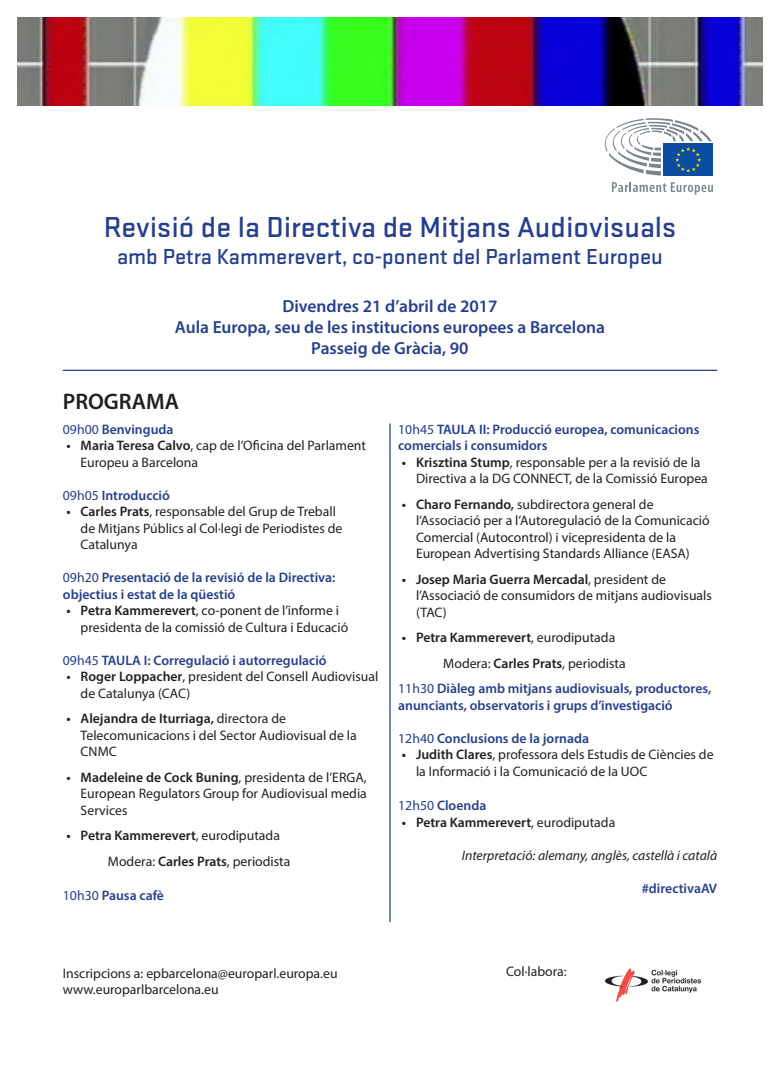
<style>
.page{position:relative;width:780px;height:1088px;background:#fff}
.page>*{position:absolute;margin:0;border:0;box-sizing:border-box;transform-origin:0 0}
.t1{font:500 30px "Stratum 1";color:#253f8e}
.t2{font:500 22.5px "Stratum 1";color:#253f8e}
.t3{font:600 22.5px "Myriad Pro";color:#231f20}
.t4{font:600 17.5px "Myriad Pro";color:#253f8e}
.t5{font:13.75px/16.5px "Myriad Pro";color:#231f20}
.t6{font:600 13.75px/16.5px "Myriad Pro";color:#253f8e}
.t7{font:600 13.75px "Myriad Pro";color:#231f20}
.t8{font:italic 13.75px "Myriad Pro";color:#231f20}
.s1{font-weight:400}
.s2{font-weight:600}
</style>
<div class="page">
<img style="left:18px;top:18px;width:744px;height:87px">
<hr style="left:63px;top:370px;width:654px;height:1px;background:#253f8e">
<hr style="left:389px;top:423px;width:1px;height:499px;background:#253f8e">
<img style="left:605px;top:968px;width:96px;height:34px">
<svg style="left:612px;top:182px;width:101px;height:13px"></svg>
<div style="left:663px;top:144px;width:50px;height:32px;background:#0d4da1"></div>
<svg style="left:604px;top:118px;width:107px;height:58px"></svg>
<p class="t1" style="left:104px;top:207px;width:574px">Revisió de la Directiva de Mitjans Audiovisuals</p>
<p class="t2" style="left:117px;top:241px;width:547px">amb Petra Kammerevert, co-ponent del Parlament Europeu</p>
<p class="t4" style="left:282px;top:295px;width:216px">Divendres 21 d’abril de 2017</p>
<p class="t4" style="left:175px;top:316px;width:432px">Aula Europa, seu de les institucions europees a Barcelona</p>
<p class="t4" style="left:311px;top:337px;width:159px">Passeig de Gràcia, 90</p>
<p class="t3" style="left:63px;top:387px;width:118px">PROGRAMA</p>
<p class="t6" style="left:63px;top:421px;width:112px"><span class="s1">09h00</span> Benvinguda</p>
<p class="t5" style="left:81px;top:437px;width:287px;text-indent:-14px"><span class="s2">• Maria Teresa Calvo</span>, cap de l’Oficina del Parlament<br>Europeu a Barcelona</p>
<p class="t6" style="left:63px;top:487px;width:108px"><span class="s1">09h05</span> Introducció</p>
<p class="t5" style="left:81px;top:503px;width:263px;text-indent:-14px"><span class="s2">• Carles Prats</span>, responsable del Grup de Treball de Mitjans Públics al Col·legi de Periodistes de<br>Catalunya</p>
<p class="t6" style="left:63px;top:569px;width:274px"><span class="s1">09h20</span> Presentació de la revisió de la Directiva:</p>
<p class="t6" style="left:63px;top:586px;width:174px">objectius i estat de la qüestió</p>
<p class="t5" style="left:81px;top:602px;width:269px;text-indent:-14px"><span class="s2">• Petra Kammerevert</span>, co-ponent de l’informe i presidenta de la comissió de Cultura i Educació</p>
<p class="t6" style="left:63px;top:652px;width:265px"><span class="s1">09h45</span> TAULA I: Corregulació i autorregulació</p>
<p class="t5" style="left:81px;top:668px;width:299px;text-indent:-14px"><span class="s2">• Roger Loppacher</span>, president del Consell Audiovisual de Catalunya (CAC)</p>
<p class="t5" style="left:81px;top:710px;width:277px;text-indent:-14px"><span class="s2">• Alejandra de Iturriaga,</span> directora de<br>Telecomunicacions i del Sector Audiovisual de la<br>CNMC</p>
<p class="t5" style="left:81px;top:769px;width:288px;text-align:justify;text-indent:-14px"><span class="s2">• Madeleine de Cock Buning</span>, presidenta de l’ERGA, European Regulators Group for Audiovisual media Services</p>
<p class="t7" style="left:66px;top:827px;width:215px">• Petra Kammerevert<span class="s1">, eurodiputada</span></p>
<p class="t5" style="left:108px;top:853px;width:184px">Modera: <span class="s2">Carles Prats</span>, periodista</p>
<p class="t6" style="left:63px;top:887px;width:103px"><span class="s1">10h30</span> Pausa cafè</p>
<p class="t6" style="left:398px;top:421px;width:302px"><span class="s1">10h45</span> TAULA II: Producció europea, comunicacions comercials i consumidors</p>
<p class="t5" style="left:416px;top:454px;width:293px;text-indent:-14px"><span class="s2">• Krisztina Stump</span>, responsable per a la revisió de la<br>Directiva a la DG CONNECT, de la Comissió Europea</p>
<p class="t5" style="left:416px;top:496px;width:295px;text-indent:-14px"><span class="s2">• Charo Fernando,</span> subdirectora general de l’Associació per a l’Autoregulació de la Comunicació Comercial (Autocontrol) i vicepresidenta de la European Advertising Standards Alliance (EASA)</p>
<p class="t5" style="left:416px;top:571px;width:297px;text-indent:-14px"><span class="s2">• Josep Maria Guerra Mercadal</span>, president de l’Associació de consumidors de mitjans audiovisuals (TAC)</p>
<p class="t7" style="left:402px;top:629px;width:215px">• Petra Kammerevert<span class="s1">, eurodiputada</span></p>
<p class="t5" style="left:443px;top:655px;width:184px">Modera: <span class="s2">Carles Prats</span>, periodista</p>
<p class="t6" style="left:398px;top:680px;width:314px"><span class="s1">11h30</span> Diàleg amb mitjans audiovisuals, productores, anunciants, observatoris i grups d’investigació</p>
<p class="t6" style="left:398px;top:730px;width:192px"><span class="s1">12h40</span> Conclusions de la jornada</p>
<p class="t5" style="left:416px;top:746px;width:299px;text-indent:-14px"><span class="s2">• Judith Clares</span>, professora dels Estudis de Ciències de la Informació i la Comunicació de la UOC</p>
<p class="t6" style="left:398px;top:797px;width:90px"><span class="s1">12h50</span> Cloenda</p>
<p class="t7" style="left:402px;top:813px;width:215px">• Petra Kammerevert<span class="s1">, eurodiputada</span></p>
<p class="t8" style="left:462px;top:847px;width:257px">Interpretació: alemany, anglès, castellà i català</p>
<p class="t6" style="left:641px;top:880px;width:77px">#directivaAV</p>
<p class="t5" style="left:63px;top:964px;width:276px">Inscripcions a: epbarcelona@europarl.europa.eu</p>
<p class="t5" style="left:506px;top:963px;width:62px">Col·labora:</p>
<p class="t5" style="left:63px;top:981px;width:157px">www.europarlbarcelona.eu</p>
</div>
